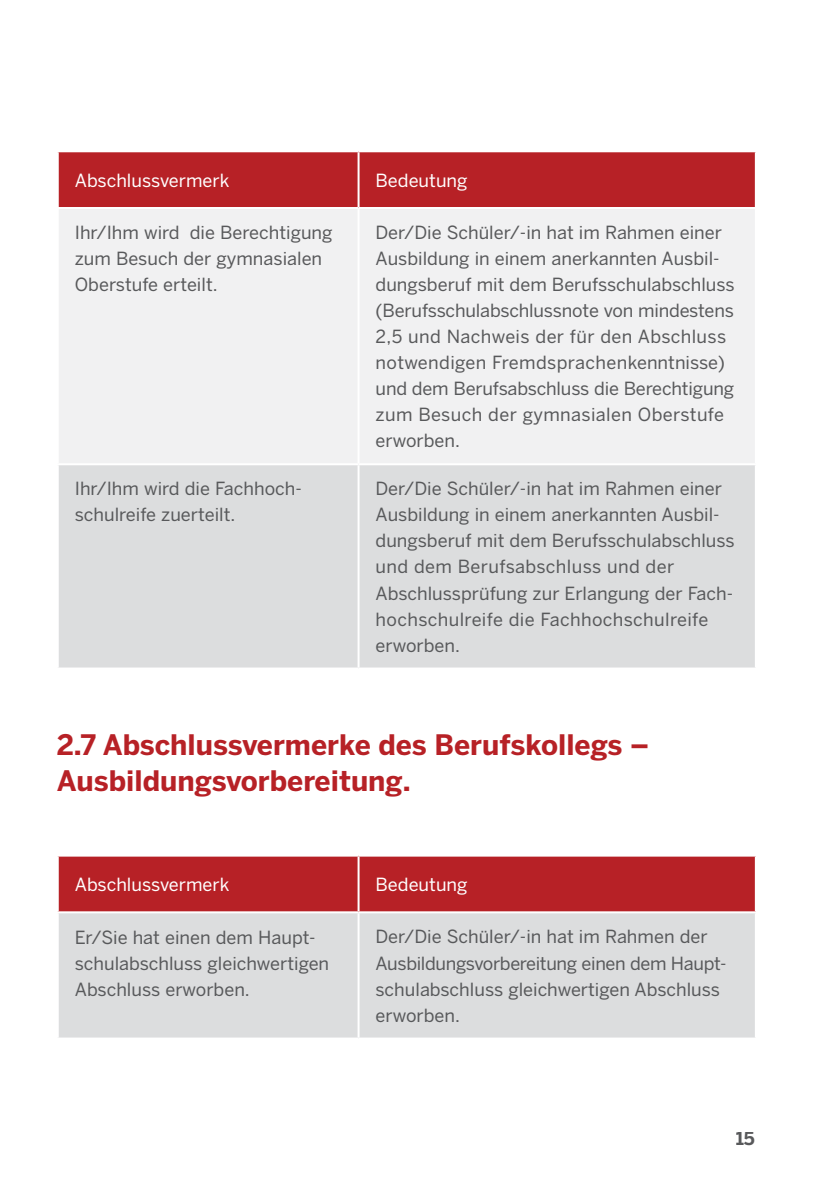
<style>
.page{position:relative;width:840px;height:1191px;background:#fff}
.page>*{position:absolute;margin:0;border:0;box-sizing:border-box;transform-origin:0 0}
.t1{font:700 28px/36px "Benton Sans";color:#b72126}
.t2{font:18px/26px "Benton Sans";color:#58595b}
.t3{font:18px "Benton Sans";color:#fff}
.t4{font:700 18px "Benton Sans";color:#58595b}
</style>
<div class="page">
<div style="left:59px;top:152px;width:695px;height:55px;background:#b72126"></div>
<div style="left:59px;top:209px;width:695px;height:254px;background:#f1f1f2"></div>
<div style="left:59px;top:465px;width:695px;height:202px;background:#dcddde"></div>
<hr style="left:357px;top:152px;width:2px;height:55px;background:#fff">
<hr style="left:357px;top:465px;width:2px;height:202px;background:#fff">
<hr style="left:357px;top:209px;width:2px;height:254px;background:#fff">
<div style="left:59px;top:856px;width:695px;height:55px;background:#b72126"></div>
<div style="left:59px;top:913px;width:695px;height:124px;background:#dcddde"></div>
<hr style="left:357px;top:856px;width:2px;height:55px;background:#fff">
<hr style="left:357px;top:913px;width:2px;height:124px;background:#fff">
<p class="t3" style="left:75px;top:169px;width:156px">Abschlussvermerk</p>
<p class="t3" style="left:375px;top:169px;width:93px">Bedeutung</p>
<p class="t2" style="left:75px;top:219px;width:259px">Ihr/Ihm wird die Berechtigung zum Besuch der gymnasialen<br>Oberstufe erteilt.</p>
<p class="t2" style="left:375px;top:219px;width:360px">Der/Die Schüler/-in hat im Rahmen einer Ausbildung in einem anerkannten Ausbil&shy;dungsberuf mit dem Berufsschulabschluss (Berufsschulabschlussnote von mindestens 2,5 und Nachweis der für den Abschluss notwendigen Fremdsprachenkenntnisse) und dem Berufsabschluss die Berechtigung zum Besuch der gymnasialen Oberstufe erworben.</p>
<p class="t2" style="left:75px;top:475px;width:228px">Ihr/Ihm wird die Fachhoch&shy;schulreife zuerteilt.</p>
<p class="t2" style="left:375px;top:475px;width:360px">Der/Die Schüler/-in hat im Rahmen einer Ausbildung in einem anerkannten Ausbil&shy;dungsberuf mit dem Berufsschulabschluss und dem Berufsabschluss und der Abschlussprüfung zur Erlangung der Fach&shy;hochschulreife die Fachhochschulreife erworben.</p>
<h2 class="t1" style="left:57px;top:726px;width:593px">2.7 Abschlussvermerke des Berufskollegs –<br>Ausbildungsvorbereitung.</h2>
<p class="t3" style="left:75px;top:874px;width:156px">Abschlussvermerk</p>
<p class="t3" style="left:375px;top:874px;width:93px">Bedeutung</p>
<p class="t2" style="left:75px;top:923px;width:256px">Er/Sie hat einen dem Haupt&shy;schulabschluss gleichwertigen<br>Abschluss erworben.</p>
<p class="t2" style="left:375px;top:923px;width:352px">Der/Die Schüler/-in hat im Rahmen der Ausbildungsvorbereitung einen dem Haupt&shy;schulabschluss gleichwertigen Abschluss erworben.</p>
<p class="t4" style="left:735px;top:1128px;width:21px">15</p>
</div>
